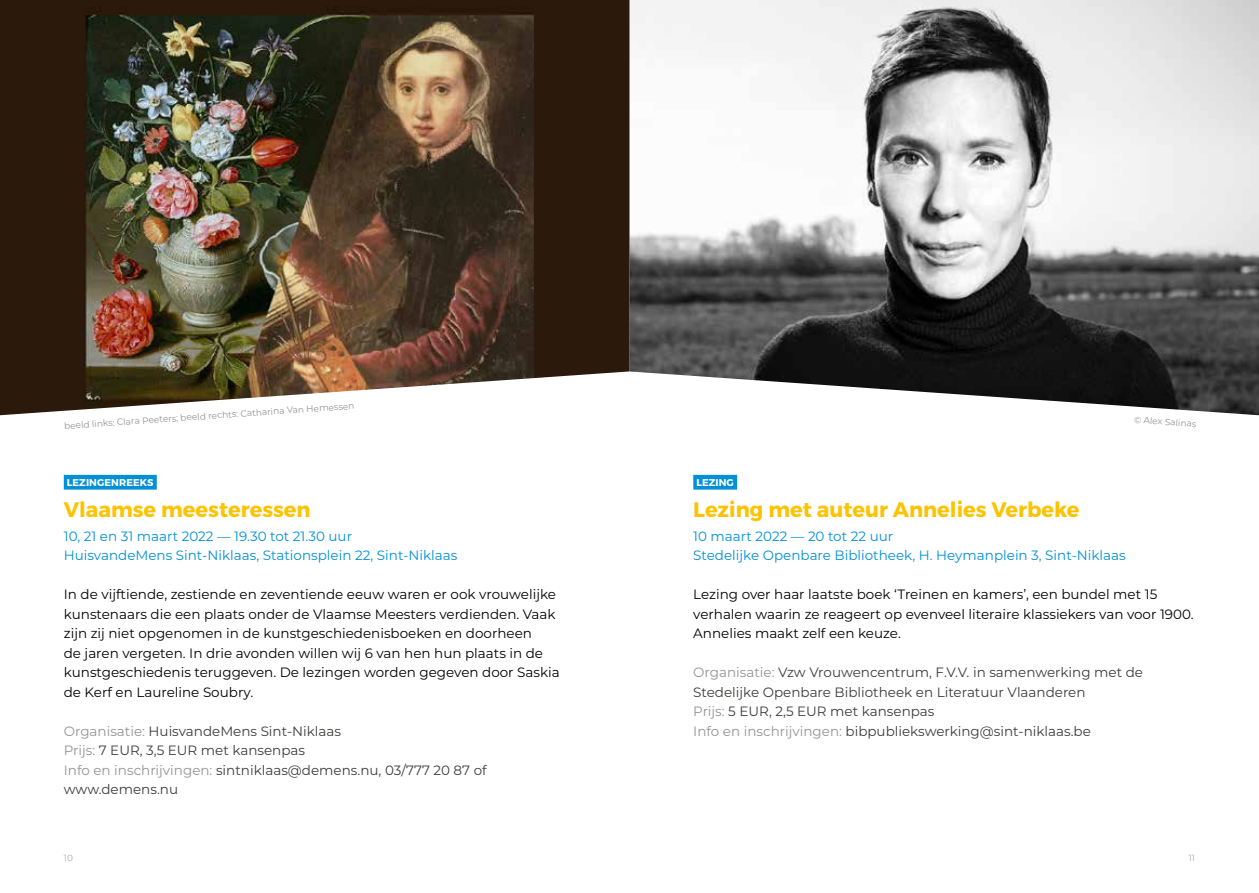
<style>
.page{position:relative;width:1259px;height:893px;background:#fff}
.page>*{position:absolute;margin:0;border:0;box-sizing:border-box;transform-origin:0 0}
.t1{font:700 21px "Montserrat";color:#fdc300}
.t2{font:13.5px/19.5px "Montserrat";color:#000}
.t3{font:13.5px/19.5px "Montserrat";color:#3c3c3b}
.t4{font:13.5px/19.5px "Montserrat";color:#0090d7}
.t5{font:700 9.9px "Montserrat";letter-spacing:.01em;color:#fff}
.t6{font:9px "Montserrat";color:#949494}
.t7{font:9px "Montserrat";color:#a8a8a7}
.s1{color:#949494}
</style>
<div class="page">
<div style="left:693px;top:475px;width:44px;height:15px;background:#0090d7"></div>
<img style="left:0;top:0;width:1259px;height:415px">
<div style="left:64px;top:475px;width:93px;height:15px;background:#0090d7"></div>
<p class="t6" style="left:64px;top:420px;width:292px;rotate:-4deg">beeld links: Clara Peeters; beeld rechts: Catharina Van Hemessen</p>
<p class="t5" style="left:67px;top:476px;width:88px">LEZINGENREEKS</p>
<h1 class="t1" style="left:64px;top:497px;width:248px">Vlaamse meesteressen</h1>
<p class="t4" style="left:64px;top:526px;width:395px">10, 21 en 31 maart 2022 — 19.30 tot 21.30 uur<br>HuisvandeMens Sint-Niklaas, Stationsplein 22, Sint-Niklaas</p>
<p class="t2" style="left:64px;top:584px;width:497px">In de vijftiende, zestiende en zeventiende eeuw waren er ook vrouwelijke kunstenaars die een plaats onder de Vlaamse Meesters verdienden. Vaak zijn zij niet opgenomen in de kunstgeschiedenisboeken en doorheen<br>de jaren vergeten. In drie avonden willen wij 6 van hen hun plaats in de kunstgeschiedenis teruggeven. De lezingen worden gegeven door Saskia de Kerf en Laureline Soubry.</p>
<p class="t3" style="left:64px;top:721px;width:424px"><span class="s1">Organisatie:</span> HuisvandeMens Sint-Niklaas<br><span class="s1">Prijs:</span> 7 EUR, 3,5 EUR met kansenpas<br><span class="s1">Info en inschrijvingen:</span> sintniklaas@demens.nu, 03/777 20 87 of www.demens.nu</p>
<p class="t6" style="left:1134px;top:413px;width:64px;rotate:4deg">© Alex Salinas</p>
<p class="t5" style="left:696px;top:476px;width:39px">LEZING</p>
<h1 class="t1" style="left:693px;top:497px;width:388px">Lezing met auteur Annelies Verbeke</h1>
<p class="t4" style="left:693px;top:526px;width:434px">10 maart 2022 — 20 tot 22 uur<br>Stedelijke Openbare Bibliotheek, H. Heymanplein 3, Sint-Niklaas</p>
<p class="t2" style="left:693px;top:584px;width:502px">Lezing over haar laatste boek ‘Treinen en kamers’, een bundel met 15 verhalen waarin ze reageert op evenveel literaire klassiekers van voor 1900.<br>Annelies maakt zelf een keuze.</p>
<p class="t3" style="left:693px;top:662px;width:451px"><span class="s1">Organisatie:</span> Vzw Vrouwencentrum, F.V.V. in samenwerking met de Stedelijke Openbare Bibliotheek en Literatuur Vlaanderen<br><span class="s1">Prijs:</span> 5 EUR, 2,5 EUR met kansenpas<br><span class="s1">Info en inschrijvingen:</span> bibpubliekswerking@sint-niklaas.be</p>
<p class="t7" style="left:64px;top:852px;width:11px">10</p>
<p class="t7" style="left:1188px;top:852px;width:8px">11</p>
</div>
